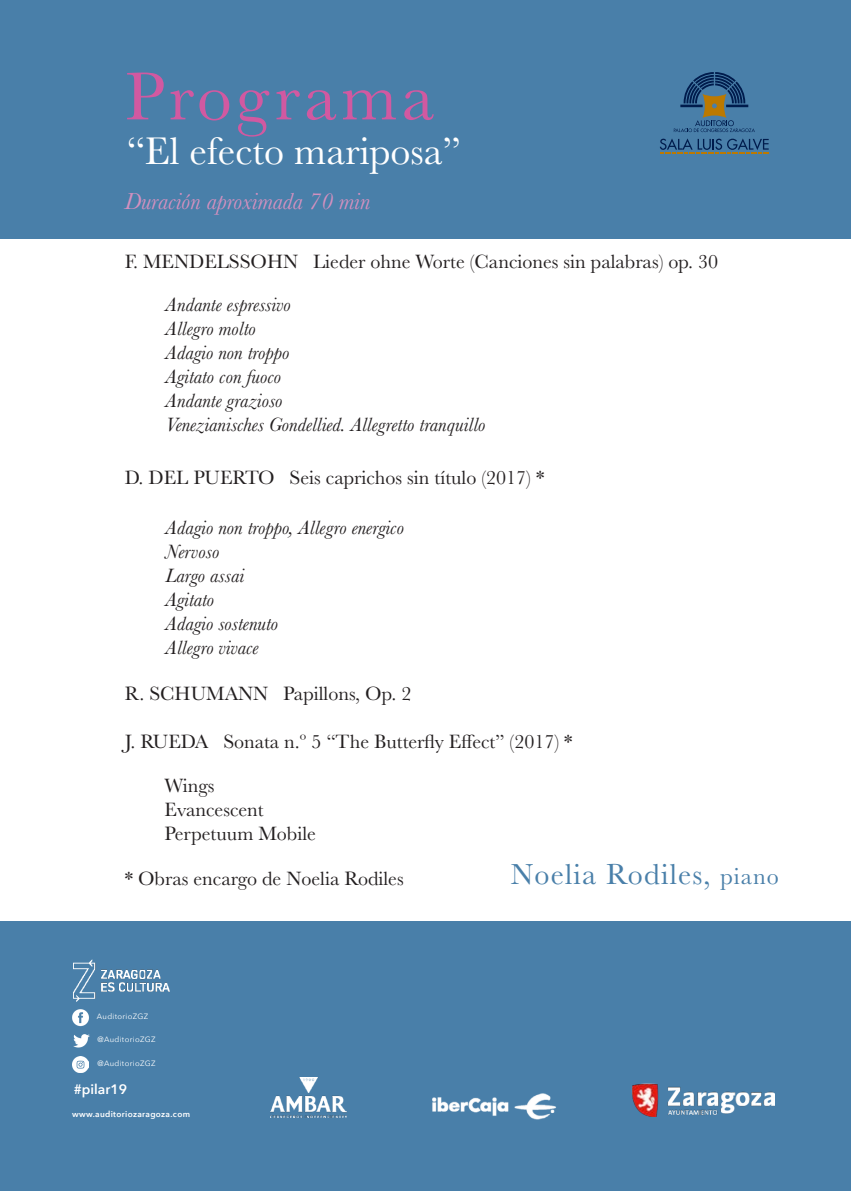
<style>
.page{position:relative;width:851px;height:1191px;background:#fff}
.page>*{position:absolute;margin:0;border:0;box-sizing:border-box;transform-origin:0 0}
.t1{font:70px "Baskerville";letter-spacing:.06em;color:#d159a1}
.t2{font:40px "Baskerville";color:#fff}
.t3{font:30px "Baskerville";letter-spacing:.04em;color:#497fa9}
.t4{font:italic 24px "Baskerville";color:#d390bf}
.t5{font:20px "Baskerville";color:#231f20}
.t6{font:italic 20px "Baskerville";color:#231f20}
.t7{font:600 13.6px "Avenir Next";color:#fff}
.t8{font:600 8.2px "Avenir Next";letter-spacing:.04em;color:#fff}
.t9{font:7.6px "Avenir Next";letter-spacing:.04em;color:#fff}
.s1{font-size:24px}
</style>
<div class="page">
<div style="left:0;top:0;width:850px;height:238px;background:#497fa9"></div>
<div style="left:0;top:921px;width:850px;height:270px;background:#497fa9"></div>
<img style="left:73px;top:959px;width:97px;height:42px">
<img style="left:72px;top:1009px;width:17px;height:18px">
<img style="left:73px;top:1056px;width:16px;height:16px">
<img style="left:73px;top:1034px;width:16px;height:14px">
<svg style="left:673px;top:72px;width:81px;height:60px"></svg>
<svg style="left:660px;top:138px;width:108px;height:15px"></svg>
<img style="left:271px;top:1077px;width:75px;height:40px">
<img style="left:432px;top:1093px;width:124px;height:27px">
<img style="left:632px;top:1083px;width:142px;height:33px">
<p class="t1" style="left:125px;top:52px;width:311px">Programa</p>
<p class="t2" style="left:126px;top:126px;width:336px">“El efecto mariposa”</p>
<p class="t4" style="left:125px;top:185px;width:247px">Duración aproximada 70 min</p>
<p class="t5" style="left:125px;top:249px;width:594px">F. MENDELSSOHN Lieder ohne Worte (Canciones sin palabras) op. 30</p>
<p class="t6" style="left:166px;top:291px;width:127px">Andante espressivo</p>
<p class="t6" style="left:166px;top:315px;width:92px">Allegro molto</p>
<p class="t6" style="left:166px;top:339px;width:125px">Adagio non troppo</p>
<p class="t6" style="left:166px;top:363px;width:117px">Agitato con fuoco</p>
<p class="t6" style="left:166px;top:387px;width:118px">Andante grazioso</p>
<p class="t6" style="left:166px;top:411px;width:321px">Venezianisches Gondellied. Allegretto tranquillo</p>
<p class="t5" style="left:125px;top:465px;width:421px">D. DEL PUERTO Seis caprichos sin título (2017) *</p>
<p class="t6" style="left:166px;top:514px;width:240px">Adagio non troppo, Allegro energico</p>
<p class="t6" style="left:166px;top:538px;width:55px">Nervoso</p>
<p class="t6" style="left:166px;top:562px;width:80px">Largo assai</p>
<p class="t6" style="left:166px;top:586px;width:50px">Agitato</p>
<p class="t6" style="left:166px;top:610px;width:114px">Adagio sostenuto</p>
<p class="t6" style="left:166px;top:634px;width:94px">Allegro vivace</p>
<p class="t5" style="left:125px;top:681px;width:288px">R. SCHUMANN Papillons, Op. 2</p>
<p class="t5" style="left:125px;top:729px;width:449px">J. RUEDA Sonata n.º 5 “The Butterfly Effect” (2017) *</p>
<p class="t5" style="left:164px;top:772px;width:51px">Wings</p>
<p class="t5" style="left:164px;top:796px;width:101px">Evancescent</p>
<p class="t5" style="left:164px;top:820px;width:153px">Perpetuum Mobile</p>
<p class="t5" style="left:125px;top:865px;width:280px">* Obras encargo de Noelia Rodiles</p>
<p class="t9" style="left:97px;top:1009px;width:53px">AuditorioZGZ</p>
<p class="t9" style="left:98px;top:1033px;width:59px">@AuditorioZGZ</p>
<p class="t9" style="left:98px;top:1057px;width:59px">@AuditorioZGZ</p>
<p class="t7" style="left:74px;top:1077px;width:55px">#pilar19</p>
<p class="t8" style="left:72px;top:1107px;width:119px">www.auditoriozaragoza.com</p>
<p class="t3" style="left:511px;top:855px;width:269px">Noelia Rodiles, <span class="s1">piano</span></p>
</div>
